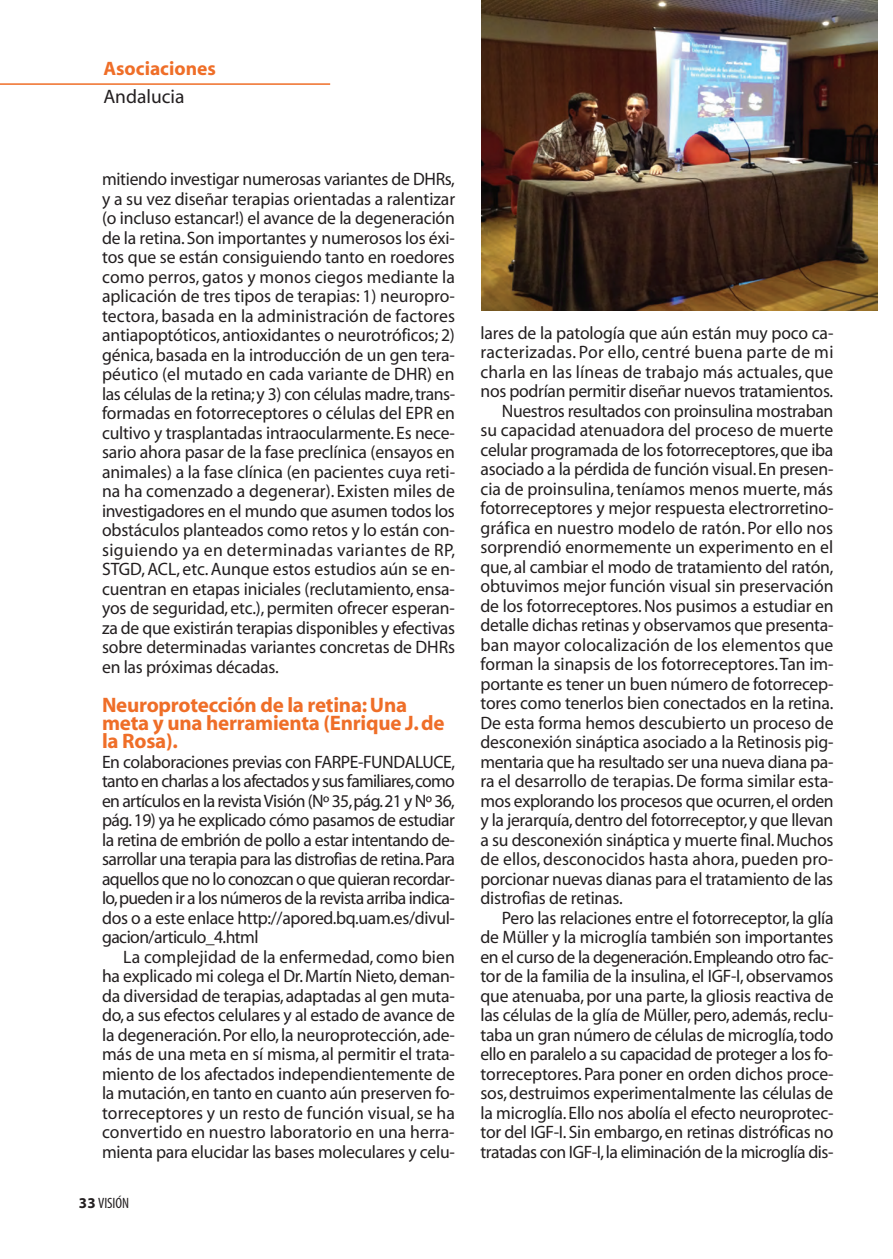
<style>
.page{position:relative;width:893px;height:1259px;background:#fff}
.page>*{position:absolute;margin:0;border:0;box-sizing:border-box;transform-origin:0 0}
.t1{font:700 21px/18px "Myriad";letter-spacing:-.01em;color:#ef6e28}
.t2{font:700 19.5px "Myriad";color:#ef6e28}
.t3{font:19.5px "Myriad";color:#231f20}
.t4{font:18px/19.5px "Myriad";letter-spacing:-.01em;color:#231f20;text-align:justify}
.t5{font:18px "Myriad";letter-spacing:-.03em;color:#231f20}
.t6{font:18px "Myriad";letter-spacing:.02em;color:#231f20}
.t7{font:18px "Myriad";letter-spacing:.01em;color:#231f20}
.t8{font:condensed 15px "Myriad";letter-spacing:-.01em;color:#231f20}
.s1{font-weight:700;font-stretch:normal}
</style>
<div class="page">
<hr style="left:0;top:83px;width:330px;height:2px;background:#ef6e28">
<img style="left:481px;top:0;width:396px;height:311px">
<p class="t2" style="left:103px;top:61px;width:114px">Asociaciones</p>
<p class="t3" style="left:103px;top:89px;width:83px">Andalucia</p>
<p class="t4" style="left:102px;top:171px;width:355px">mitiendo investigar numerosas variantes de DHRs, y a su vez diseñar terapias orientadas a ralentizar (o incluso estancar!) el avance de la degeneración de la retina. Son importantes y numerosos los éxi&shy;tos que se están consiguiendo tanto en roedores como perros, gatos y monos ciegos mediante la aplicación de tres tipos de terapias: 1) neuropro&shy;tectora, basada en la administración de factores antiapoptóticos, antioxidantes o neurotróficos; 2) génica, basada en la introducción de un gen tera&shy;péutico (el mutado en cada variante de DHR) en las células de la retina; y 3) con células madre, trans&shy;formadas en fotorreceptores o células del EPR en cultivo y trasplantadas intraocularmente. Es nece&shy;sario ahora pasar de la fase preclínica (ensayos en animales) a la fase clínica (en pacientes cuya reti&shy;na ha comenzado a degenerar). Existen miles de investigadores en el mundo que asumen todos los obstáculos planteados como retos y lo están con&shy;siguiendo ya en determinadas variantes de RP, STGD, ACL, etc. Aunque estos estudios aún se en&shy;cuentran en etapas iniciales (reclutamiento, ensa&shy;yos de seguridad, etc.), permiten ofrecer esperan&shy;za de que existirán terapias disponibles y efectivas sobre determinadas variantes concretas de DHRs en las próximas décadas.</p>
<p class="t1" style="left:102px;top:698px;width:344px">Neuroprotección de la retina: Una meta y una herramienta (Enrique J. de la Rosa).</p>
<p class="t4" style="left:102px;top:753px;width:354px">En colaboraciones previas con FARPE-FUNDALUCE, tanto en charlas a los afectados y sus familiares, como en artículos en la revista Visión (Nº 35, pág. 21 y Nº 36, pág. 19) ya he explicado cómo pasamos de estudiar la retina de embrión de pollo a estar intentando de&shy;sarrollar una terapia para las distrofias de retina. Para aquellos que no lo conozcan o que quieran recordar&shy;lo, pueden ir a los números de la revista arriba indica&shy;dos o a este enlace http://apored.bq.uam.es/divul&shy;gacion/articulo_4.html</p>
<p class="t4" style="left:102px;top:948px;width:354px;text-indent:21px">La complejidad de la enfermedad, como bien ha explicado mi colega el Dr. Martín Nieto, deman&shy;da diversidad de terapias, adaptadas al gen muta&shy;do, a sus efectos celulares y al estado de avance de la degeneración. Por ello, la neuroprotección, ade&shy;más de una meta en sí misma, al permitir el trata&shy;miento de los afectados independientemente de la mutación, en tanto en cuanto aún preserven fo&shy;torreceptores y un resto de función visual, se ha convertido en nuestro laboratorio en una herra&shy;mienta para elucidar las bases moleculares y celu-</p>
<p class="t8" style="left:79px;top:1197px;width:52px"><span class="s1">33</span> VISIÓN</p>
<p class="t4" style="left:480px;top:324px;width:354px">lares de la patología que aún están muy poco ca-</p>
<p class="t6" style="left:480px;top:345px;width:354px">racterizadas. Por ello, centré buena parte de mi</p>
<p class="t4" style="left:480px;top:363px;width:354px">charla en las líneas de trabajo más actuales, que</p>
<p class="t4" style="left:480px;top:383px;width:354px">nos podrían permitir diseñar nuevos tratamientos.</p>
<p class="t4" style="left:502px;top:402px;width:333px">Nuestros resultados con proinsulina mostraban</p>
<p class="t4" style="left:480px;top:422px;width:354px">su capacidad atenuadora del proceso de muerte</p>
<p class="t4" style="left:480px;top:441px;width:354px">celular programada de los fotorreceptores, que iba</p>
<p class="t4" style="left:480px;top:461px;width:354px">asociado a la pérdida de función visual. En presen-</p>
<p class="t4" style="left:480px;top:480px;width:354px">cia de proinsulina, teníamos menos muerte, más</p>
<p class="t4" style="left:480px;top:500px;width:355px">fotorreceptores y mejor respuesta electrorretino-</p>
<p class="t4" style="left:480px;top:519px;width:354px">gráfica en nuestro modelo de ratón. Por ello nos</p>
<p class="t4" style="left:480px;top:539px;width:354px">sorprendió enormemente un experimento en el</p>
<p class="t4" style="left:480px;top:558px;width:354px">que, al cambiar el modo de tratamiento del ratón,</p>
<p class="t4" style="left:480px;top:578px;width:354px">obtuvimos mejor función visual sin preservación</p>
<p class="t4" style="left:480px;top:597px;width:355px">de los fotorreceptores. Nos pusimos a estudiar en</p>
<p class="t4" style="left:480px;top:617px;width:354px">detalle dichas retinas y observamos que presenta-</p>
<p class="t7" style="left:480px;top:638px;width:354px">ban mayor colocalización de los elementos que</p>
<p class="t4" style="left:480px;top:656px;width:355px">forman la sinapsis de los fotorreceptores. Tan im-</p>
<p class="t4" style="left:480px;top:675px;width:355px">portante es tener un buen número de fotorrecep-</p>
<p class="t4" style="left:480px;top:695px;width:354px">tores como tenerlos bien conectados en la retina.</p>
<p class="t4" style="left:480px;top:714px;width:355px">De esta forma hemos descubierto un proceso de</p>
<p class="t4" style="left:480px;top:734px;width:354px">desconexión sináptica asociado a la Retinosis pig-</p>
<p class="t4" style="left:480px;top:753px;width:354px">mentaria que ha resultado ser una nueva diana pa-</p>
<p class="t4" style="left:480px;top:773px;width:354px">ra el desarrollo de terapias. De forma similar esta-</p>
<p class="t4" style="left:480px;top:792px;width:355px">mos explorando los procesos que ocurren, el orden</p>
<p class="t4" style="left:480px;top:812px;width:354px">y la jerarquía, dentro del fotorreceptor, y que llevan</p>
<p class="t4" style="left:480px;top:831px;width:354px">a su desconexión sináptica y muerte final. Muchos</p>
<p class="t4" style="left:480px;top:851px;width:354px">de ellos, desconocidos hasta ahora, pueden pro-</p>
<p class="t4" style="left:480px;top:870px;width:354px">porcionar nuevas dianas para el tratamiento de las</p>
<p class="t4" style="left:480px;top:890px;width:144px">distrofias de retinas.</p>
<p class="t4" style="left:502px;top:909px;width:333px">Pero las relaciones entre el fotorreceptor, la glía</p>
<p class="t4" style="left:480px;top:929px;width:355px">de Müller y la microglía también son importantes</p>
<p class="t5" style="left:480px;top:950px;width:355px">en el curso de la degeneración. Empleando otro fac-</p>
<p class="t4" style="left:480px;top:967px;width:354px">tor de la familia de la insulina, el IGF-I, observamos</p>
<p class="t4" style="left:480px;top:987px;width:354px">que atenuaba, por una parte, la gliosis reactiva de</p>
<p class="t4" style="left:480px;top:1006px;width:354px">las células de la glía de Müller, pero, además, reclu-</p>
<p class="t4" style="left:480px;top:1026px;width:354px">taba un gran número de células de microglía, todo</p>
<p class="t4" style="left:480px;top:1045px;width:354px">ello en paralelo a su capacidad de proteger a los fo-</p>
<p class="t4" style="left:480px;top:1065px;width:355px">torreceptores. Para poner en orden dichos proce-</p>
<p class="t4" style="left:480px;top:1084px;width:354px">sos, destruimos experimentalmente las células de</p>
<p class="t4" style="left:480px;top:1104px;width:354px">la microglía. Ello nos abolía el efecto neuroprotec-</p>
<p class="t4" style="left:480px;top:1123px;width:354px">tor del IGF-I. Sin embargo, en retinas distróficas no</p>
<p class="t4" style="left:480px;top:1143px;width:354px">tratadas con IGF-I, la eliminación de la microglía dis-</p>
</div>
